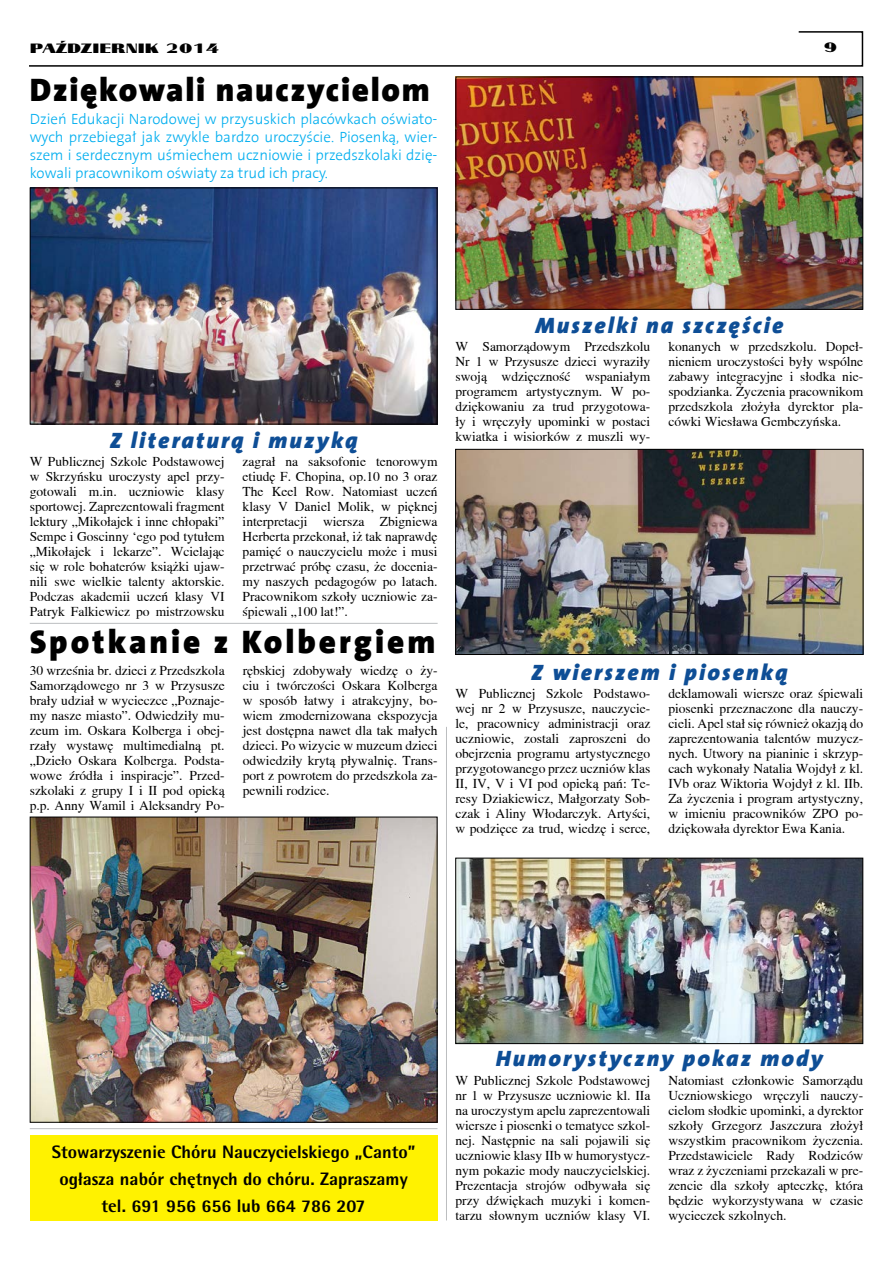
<style>
.page{position:relative;width:893px;height:1263px;background:#fff}
.page>*{position:absolute;margin:0;border:0;box-sizing:border-box;transform-origin:0 0}
.t1{font:900 33px "The Sans CEB9";letter-spacing:.05em;color:#000}
.t2{font:900 33px "The Sans CEB9";letter-spacing:.09em;color:#000}
.t3{font:italic 900 22.5px "The Sans CEB9";letter-spacing:.1em;color:#0e4e96}
.t4{font:18px/27px "Rotis Semi Sans Pl Ex Bd";color:#000;text-align:center}
.t5{font:300 15px/18px "The Sans CEB3";color:#00aeef;text-align:justify}
.t6{font:13.5px/15px "Toronto";color:#000;text-align:justify}
.t7{font:13.5px "Cyklop";color:#000}
</style>
<div class="page">
<svg style="left:29px;top:31px;width:835px;height:36px"></svg>
<hr style="left:30px;top:623px;width:408px;height:1px;background:#bcbec0">
<hr style="left:446px;top:727px;width:1px;height:493px;background:#bcbec0">
<img style="left:32px;top:819px;width:403px;height:302px">
<div style="left:30px;top:817px;width:407px;height:306px;border:1px solid #000"></div>
<img style="left:457px;top:79px;width:404px;height:229px">
<div style="left:455px;top:77px;width:408px;height:233px;border:1px solid #000"></div>
<img style="left:32px;top:190px;width:403px;height:232px">
<div style="left:30px;top:188px;width:407px;height:236px;border:1px solid #000"></div>
<img style="left:457px;top:860px;width:404px;height:182px">
<div style="left:455px;top:858px;width:408px;height:186px;border:1px solid #000"></div>
<img style="left:457px;top:451px;width:404px;height:202px">
<div style="left:455px;top:449px;width:408px;height:206px;border:1px solid #000"></div>
<hr style="left:30px;top:1128px;width:407px;height:1px;background:#bcbec0">
<div style="left:30px;top:1135px;width:407px;height:85px;background:#fff200"></div>
<p class="t7" style="left:30px;top:37px;width:191px">PAŹDZIERNIK 2014</p>
<p class="t7" style="left:824px;top:37px;width:15px">9</p>
<h1 class="t1" style="left:30px;top:70px;width:402px">Dziękowali nauczycielom</h1>
<p class="t5" style="left:30px;top:111px;width:409px">Dzień Edukacji Narodowej w przysuskich placówkach oświato&shy;wych przebiegał jak zwykle bardzo uroczyście. Piosenką, wier&shy;szem i serdecznym uśmiechem uczniowie i przedszkolaki dzię&shy;kowali pracownikom oświaty za trud ich pracy.</p>
<h2 class="t3" style="left:110px;top:427px;width:249px">Z literaturą i muzyką</h2>
<p class="t6" style="left:30px;top:454px;width:196px">W Publicznej Szkole Podstawowej w Skrzyńsku uroczysty apel przy&shy;gotowali m.in. uczniowie klasy sportowej. Zaprezentowali fragment lektury „Mikołajek i inne chłopaki” Sempe i Goscinny ‘ego pod tytułem „Mikołajek i lekarze”. Wcielając się w role bohaterów książki ujaw&shy;nili swe wielkie talenty aktorskie.<br>Podczas akademii uczeń klasy VI Patryk Falkiewicz po mistrzowsku</p>
<p class="t6" style="left:243px;top:454px;width:196px">zagrał na saksofonie tenorowym etiudę F. Chopina, op.10 no 3 oraz The Keel Row. Natomiast uczeń klasy V Daniel Molik, w pięknej interpretacji wiersza Zbigniewa Herberta przekonał, iż tak naprawdę pamięć o nauczycielu może i musi przetrwać próbę czasu, że docenia&shy;my naszych pedagogów po latach.<br>Pracownikom szkoły uczniowie za&shy;śpiewali „100 lat!”.</p>
<h1 class="t2" style="left:30px;top:623px;width:407px">Spotkanie z Kolbergiem</h1>
<p class="t6" style="left:30px;top:663px;width:196px">30 września br. dzieci z Przedszkola Samorządowego nr 3 w Przysusze brały udział w wycieczce „Poznaje&shy;my nasze miasto”. Odwiedziły mu&shy;zeum im. Oskara Kolberga i obej&shy;rzały wystawę multimedialną pt. „Dzieło Oskara Kolberga. Podsta&shy;wowe źródła i inspiracje”. Przed&shy;szkolaki z grupy I i II pod opieką p.p. Anny Wamil i Aleksandry Po-</p>
<p class="t6" style="left:243px;top:663px;width:196px">rębskiej zdobywały wiedzę o ży&shy;ciu i twórczości Oskara Kolberga w sposób łatwy i atrakcyjny, bo&shy;wiem zmodernizowana ekspozycja jest dostępna nawet dla tak małych dzieci. Po wizycie w muzeum dzieci odwiedziły krytą pływalnię. Trans&shy;port z powrotem do przedszkola za&shy;pewnili rodzice.</p>
<h2 class="t3" style="left:535px;top:312px;width:249px">Muszelki na szczęście</h2>
<p class="t6" style="left:455px;top:339px;width:196px">W Samorządowym Przedszkolu Nr 1 w Przysusze dzieci wyraziły swoją wdzięczność wspaniałym programem artystycznym. W po&shy;dziękowaniu za trud przygotowa&shy;ły i wręczyły upominki w postaci kwiatka i wisiorków z muszli wy-</p>
<p class="t6" style="left:668px;top:339px;width:196px">konanych w przedszkolu. Dopeł&shy;nieniem uroczystości były wspólne zabawy integracyjne i słodka nie&shy;spodzianka. Życzenia pracownikom przedszkola złożyła dyrektor pla&shy;cówki Wiesława Gembczyńska.</p>
<h2 class="t3" style="left:531px;top:659px;width:258px">Z wierszem i piosenką</h2>
<p class="t6" style="left:455px;top:686px;width:196px">W Publicznej Szkole Podstawo&shy;wej nr 2 w Przysusze, nauczycie&shy;le, pracownicy administracji oraz uczniowie, zostali zaproszeni do obejrzenia programu artystycznego przygotowanego przez uczniów klas II, IV, V i VI pod opieką pań: Te&shy;resy Dziakiewicz, Małgorzaty Sob&shy;czak i Aliny Włodarczyk. Artyści, w podzięce za trud, wiedzę i serce,</p>
<p class="t6" style="left:668px;top:686px;width:196px">deklamowali wiersze oraz śpiewali piosenki przeznaczone dla nauczy&shy;cieli. Apel stał się również okazją do zaprezentowania talentów muzycz&shy;nych. Utwory na pianinie i skrzyp&shy;cach wykonały Natalia Wojdył z kl.<br>IVb oraz Wiktoria Wojdył z kl. IIb.<br>Za życzenia i program artystyczny, w imieniu pracowników ZPO po&shy;dziękowała dyrektor Ewa Kania.</p>
<h3 class="t4" style="left:52px;top:1138px;width:365px">Stowarzyszenie Chóru Nauczycielskiego „Canto” ogłasza nabór chętnych do chóru. Zapraszamy tel. 691 956 656 lub 664 786 207</h3>
<h2 class="t3" style="left:496px;top:1045px;width:329px">Humorystyczny pokaz mody</h2>
<p class="t6" style="left:455px;top:1072px;width:196px">W Publicznej Szkole Podstawowej nr 1 w Przysusze uczniowie kl. IIa na uroczystym apelu zaprezentowali wiersze i piosenki o tematyce szkol&shy;nej. Następnie na sali pojawili się uczniowie klasy IIb w humorystycz&shy;nym pokazie mody nauczycielskiej.<br>Prezentacja strojów odbywała się przy dźwiękach muzyki i komen&shy;tarzu słownym uczniów klasy VI.</p>
<p class="t6" style="left:668px;top:1072px;width:196px">Natomiast członkowie Samorządu Uczniowskiego wręczyli nauczy&shy;cielom słodkie upominki, a dyrektor szkoły Grzegorz Jaszczura złożył wszystkim pracownikom życzenia.<br>Przedstawiciele Rady Rodziców wraz z życzeniami przekazali w pre&shy;zencie dla szkoły apteczkę, która będzie wykorzystywana w czasie wycieczek szkolnych.</p>
</div>
